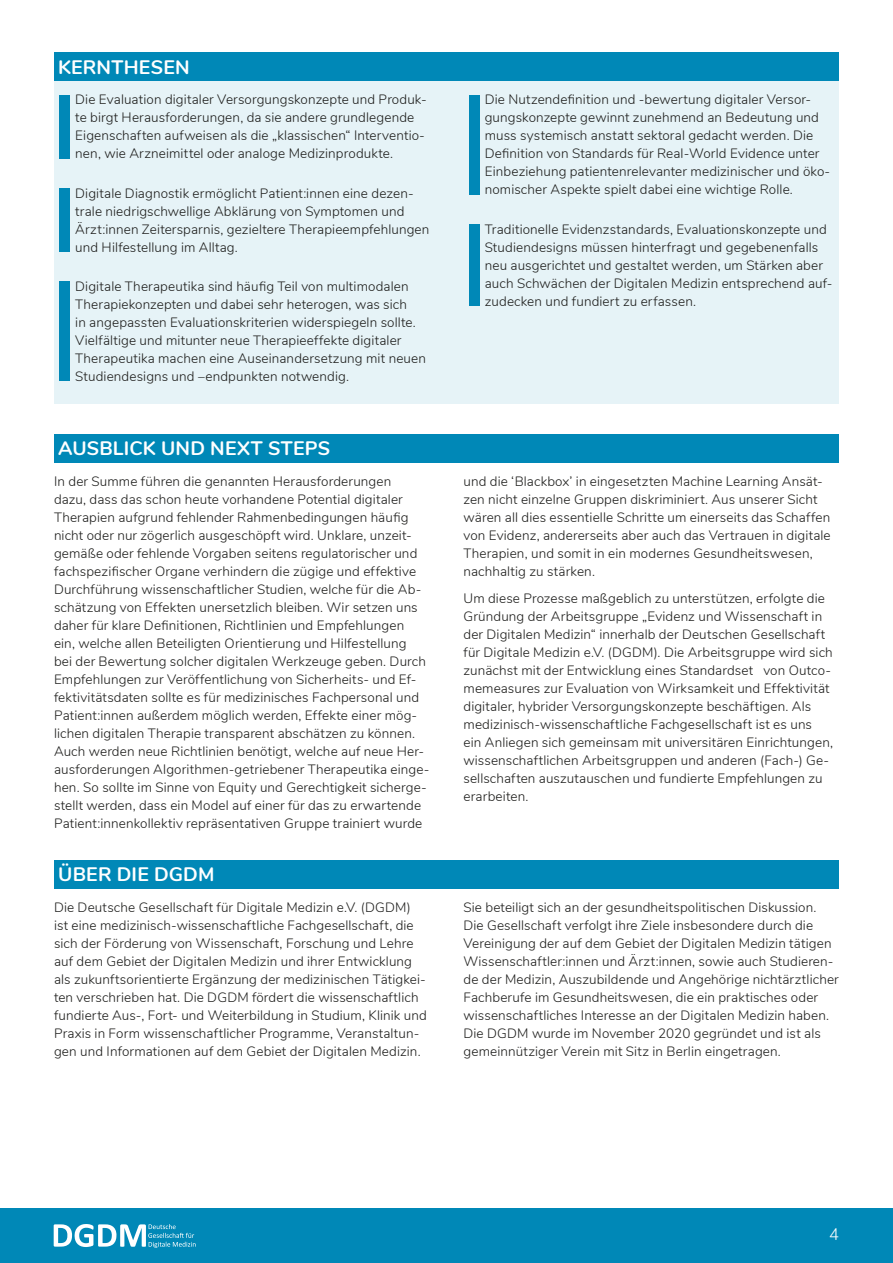
<style>
.page{position:relative;width:893px;height:1263px;background:#fff}
.page>*{position:absolute;margin:0;border:0;box-sizing:border-box;transform-origin:0 0}
.t1{font:700 19.5px "Nunito";letter-spacing:.01em;color:#fff}
.t2{font:300 16.5px "Nunito";color:#fff}
.t3{font:300 13.5px/18px "Nunito";letter-spacing:.01em;color:#1d1d1b}
</style>
<div class="page">
<div style="left:54px;top:54px;width:785px;height:350px;background:#e6f3f7"></div>
<div style="left:54px;top:52px;width:785px;height:29px;background:#0088b7"></div>
<div style="left:54px;top:434px;width:785px;height:28px;background:#0088b7"></div>
<div style="left:54px;top:860px;width:785px;height:28px;background:#0088b7"></div>
<div style="left:59px;top:95px;width:11px;height:64px;background:#0088b7"></div>
<div style="left:469px;top:95px;width:10px;height:99px;background:#0088b7"></div>
<div style="left:469px;top:224px;width:10px;height:82px;background:#0088b7"></div>
<div style="left:59px;top:188px;width:11px;height:64px;background:#0088b7"></div>
<div style="left:59px;top:282px;width:11px;height:99px;background:#0088b7"></div>
<div style="left:0;top:1209px;width:893px;height:54px;background:#0088b7"></div>
<svg style="left:54px;top:1224px;width:142px;height:24px"></svg>
<h1 class="t1" style="left:58px;top:53px;width:133px">KERNTHESEN</h1>
<p class="t3" style="left:75px;top:90px;width:353px">Die Evaluation digitaler Versorgungskonzepte und Produk&shy;te birgt Herausforderungen, da sie andere grundlegende Eigenschaften aufweisen als die „klassischen“ Interventio&shy;nen, wie Arzneimittel oder analoge Medizinprodukte.</p>
<p class="t3" style="left:75px;top:183px;width:356px">Digitale Diagnostik ermöglicht Patient:innen eine dezen&shy;trale niedrigschwellige Abklärung von Symptomen und Ärzt:innen Zeitersparnis, gezieltere Therapieempfehlungen und Hilfestellung im Alltag.</p>
<p class="t3" style="left:75px;top:277px;width:352px">Digitale Therapeutika sind häufig Teil von multimodalen Therapiekonzepten und dabei sehr heterogen, was sich<br>in angepassten Evaluationskriterien widerspiegeln sollte.<br>Vielfältige und mitunter neue Therapieeffekte digitaler Therapeutika machen eine Auseinandersetzung mit neuen Studiendesigns und –endpunkten notwendig.</p>
<p class="t3" style="left:485px;top:90px;width:347px">Die Nutzendefinition und -bewertung digitaler Versor&shy;gungskonzepte gewinnt zunehmend an Bedeutung und muss systemisch anstatt sektoral gedacht werden. Die Definition von Standards für Real-World Evidence unter Einbeziehung patientenrelevanter medizinischer und öko&shy;nomischer Aspekte spielt dabei eine wichtige Rolle.</p>
<p class="t3" style="left:485px;top:219px;width:349px">Traditionelle Evidenzstandards, Evaluationskonzepte und Studiendesigns müssen hinterfragt und gegebenenfalls neu ausgerichtet und gestaltet werden, um Stärken aber auch Schwächen der Digitalen Medizin entsprechend auf&shy;zudecken und fundiert zu erfassen.</p>
<h1 class="t1" style="left:58px;top:434px;width:274px">AUSBLICK UND NEXT STEPS</h1>
<p class="t3" style="left:54px;top:472px;width:377px">In der Summe führen die genannten Herausforderungen<br>dazu, dass das schon heute vorhandene Potential digitaler Therapien aufgrund fehlender Rahmenbedingungen häufig nicht oder nur zögerlich ausgeschöpft wird. Unklare, unzeit&shy;gemäße oder fehlende Vorgaben seitens regulatorischer und fachspezifischer Organe verhindern die zügige und effektive Durchführung wissenschaftlicher Studien, welche für die Ab&shy;schätzung von Effekten unersetzlich bleiben. Wir setzen uns daher für klare Definitionen, Richtlinien und Empfehlungen<br>ein, welche allen Beteiligten Orientierung und Hilfestellung<br>bei der Bewertung solcher digitalen Werkzeuge geben. Durch Empfehlungen zur Veröffentlichung von Sicherheits- und Ef&shy;fektivitätsdaten sollte es für medizinisches Fachpersonal und Patient:innen außerdem möglich werden, Effekte einer mög&shy;lichen digitalen Therapie transparent abschätzen zu können.<br>Auch werden neue Richtlinien benötigt, welche auf neue Her&shy;ausforderungen Algorithmen-getriebener Therapeutika einge&shy;hen. So sollte im Sinne von Equity und Gerechtigkeit sicherge&shy;stellt werden, dass ein Model auf einer für das zu erwartende Patient:innenkollektiv repräsentativen Gruppe trainiert wurde</p>
<p class="t3" style="left:463px;top:472px;width:369px">und die ‘Blackbox’ in eingesetzten Machine Learning Ansät&shy;zen nicht einzelne Gruppen diskriminiert. Aus unserer Sicht wären all dies essentielle Schritte um einerseits das Schaffen von Evidenz, andererseits aber auch das Vertrauen in digitale Therapien, und somit in ein modernes Gesundheitswesen, nachhaltig zu stärken.</p>
<p class="t3" style="left:463px;top:588px;width:371px">Um diese Prozesse maßgeblich zu unterstützen, erfolgte die Gründung der Arbeitsgruppe „Evidenz und Wissenschaft in der Digitalen Medizin“ innerhalb der Deutschen Gesellschaft für Digitale Medizin e.V. (DGDM). Die Arbeitsgruppe wird sich zunächst mit der Entwicklung eines Standardset von Outco&shy;memeasures zur Evaluation von Wirksamkeit und Effektivität digitaler, hybrider Versorgungskonzepte beschäftigen. Als medizinisch-wissenschaftliche Fachgesellschaft ist es uns ein Anliegen sich gemeinsam mit universitären Einrichtungen, wissenschaftlichen Arbeitsgruppen und anderen (Fach-) Ge&shy;sellschaften auszutauschen und fundierte Empfehlungen zu erarbeiten.</p>
<h1 class="t1" style="left:58px;top:860px;width:158px">ÜBER DIE DGDM</h1>
<p class="t3" style="left:54px;top:898px;width:374px">Die Deutsche Gesellschaft für Digitale Medizin e.V. (DGDM) ist eine medizinisch-wissenschaftliche Fachgesellschaft, die sich der Förderung von Wissenschaft, Forschung und Lehre auf dem Gebiet der Digitalen Medizin und ihrer Entwicklung als zukunftsorientierte Ergänzung der medizinischen Tätigkei&shy;ten verschrieben hat. Die DGDM fördert die wissenschaftlich fundierte Aus-, Fort- und Weiterbildung in Studium, Klinik und Praxis in Form wissenschaftlicher Programme, Veranstaltun&shy;gen und Informationen auf dem Gebiet der Digitalen Medizin.</p>
<p class="t3" style="left:463px;top:898px;width:377px">Sie beteiligt sich an der gesundheitspolitischen Diskussion.<br>Die Gesellschaft verfolgt ihre Ziele insbesondere durch die Vereinigung der auf dem Gebiet der Digitalen Medizin tätigen Wissenschaftler:innen und Ärzt:innen, sowie auch Studieren&shy;de der Medizin, Auszubildende und Angehörige nichtärztlicher Fachberufe im Gesundheitswesen, die ein praktisches oder wissenschaftliches Interesse an der Digitalen Medizin haben.<br>Die DGDM wurde im November 2020 gegründet und ist als gemeinnütziger Verein mit Sitz in Berlin eingetragen.</p>
<p class="t2" style="left:829px;top:1222px;width:11px">4</p>
</div>
